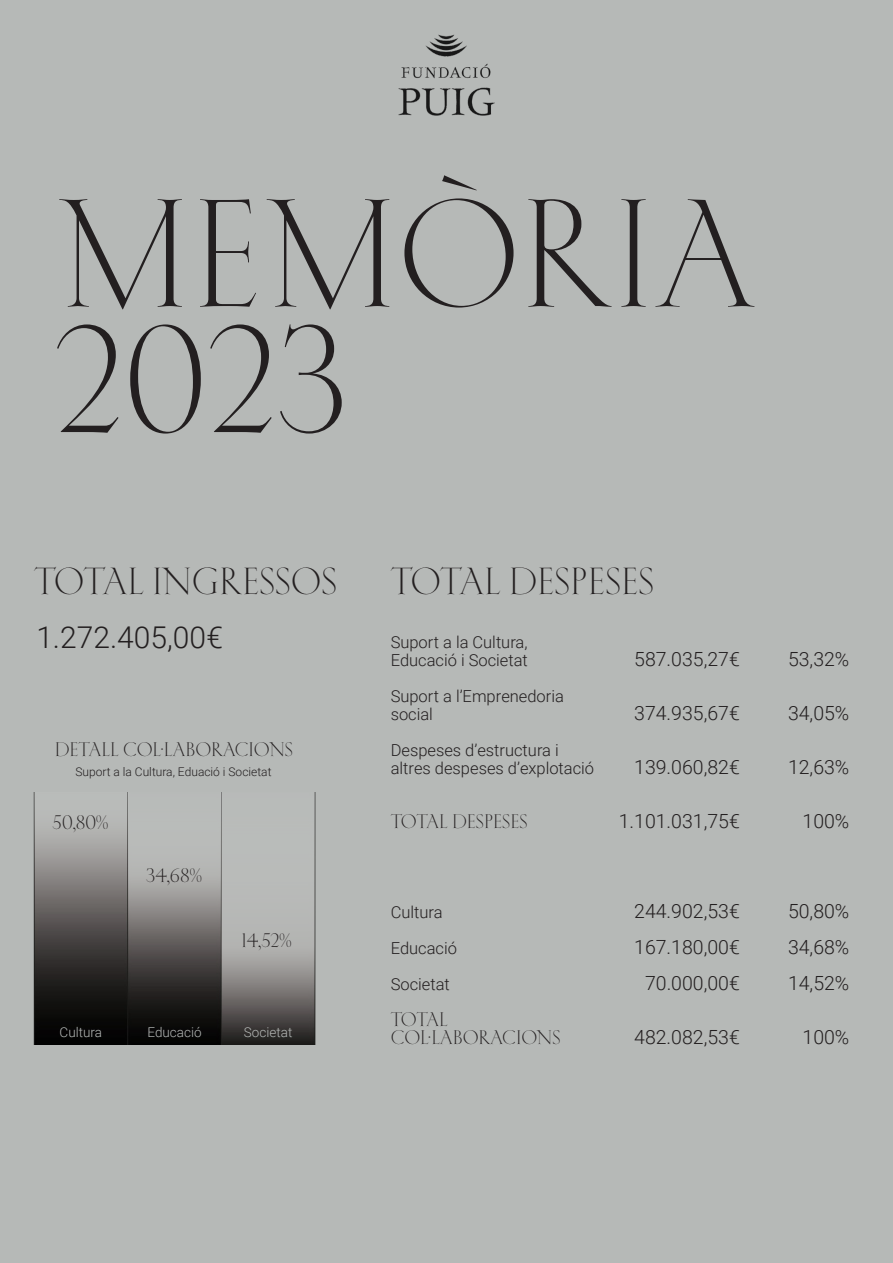
<style>
.page{position:relative;width:893px;height:1263px;background:#b6b9b7}
.page>*{position:absolute;margin:0;border:0;box-sizing:border-box;transform-origin:0 0}
.t1{font:151.5px "Kessler Super Display";color:#231f20}
.t2{font:37.5px "Kessler Super Display";color:#231f20}
.t3{font:300 30px "Roboto";color:#231f20}
.t4{font:300 19.5px "Roboto";color:#231f20}
.t5{font:19.5px/18px "Kessler Super Display";letter-spacing:-.01em;color:#231f20}
.t6{font:300 16.5px/18px "Roboto";color:#231f20}
.t7{font:300 13.5px "Roboto";color:#b6b9b7}
.t8{font:300 12px "Roboto";color:#231f20}
</style>
<div class="page">
<img style="left:34px;top:792px;width:281px;height:252px">
<p class="t1" style="left:54px;top:141px;width:703px">MEMÒRIA</p>
<p class="t1" style="left:54px;top:267px;width:297px">2023</p>
<p class="t2" style="left:34px;top:553px;width:305px">TOTAL INGRESSOS</p>
<p class="t3" style="left:36px;top:616px;width:188px">1.272.405,00€</p>
<p class="t6" style="left:391px;top:633px;width:139px">Suport a la Cultura,<br>Educació i Societat</p>
<p class="t2" style="left:391px;top:553px;width:265px">TOTAL DESPESES</p>
<p class="t4" style="left:634px;top:645px;width:107px">587.035,27€</p>
<p class="t5" style="left:55px;top:739px;width:240px">DETALL COL·LABORACIONS</p>
<p class="t8" style="left:75px;top:763px;width:198px">Suport a la Cultura, Eduació i Societat</p>
<p class="t5" style="left:53px;top:812px;width:57px">50,80%</p>
<p class="t5" style="left:146px;top:865px;width:57px">34,68%</p>
<p class="t5" style="left:242px;top:930px;width:52px">14,52%</p>
<p class="t7" style="left:60px;top:1023px;width:44px">Cultura</p>
<p class="t7" style="left:147px;top:1023px;width:56px">Educació</p>
<p class="t7" style="left:244px;top:1023px;width:50px">Societat</p>
<p class="t6" style="left:391px;top:687px;width:175px">Suport a l’Emprenedoria social</p>
<p class="t6" style="left:391px;top:741px;width:205px">Despeses d’estructura i altres despeses d’explotació</p>
<p class="t5" style="left:391px;top:811px;width:138px">TOTAL DESPESES</p>
<p class="t4" style="left:634px;top:699px;width:107px">374.935,67€</p>
<p class="t4" style="left:634px;top:753px;width:107px">139.060,82€</p>
<p class="t4" style="left:619px;top:807px;width:123px">1.101.031,75€</p>
<p class="t6" style="left:391px;top:903px;width:53px">Cultura</p>
<p class="t4" style="left:634px;top:897px;width:107px">244.902,53€</p>
<p class="t6" style="left:391px;top:939px;width:68px">Educació</p>
<p class="t4" style="left:634px;top:933px;width:107px">167.180,00€</p>
<p class="t6" style="left:391px;top:975px;width:61px">Societat</p>
<p class="t4" style="left:645px;top:969px;width:96px">70.000,00€</p>
<p class="t5" style="left:391px;top:1009px;width:171px">TOTAL<br>COL·LABORACIONS</p>
<p class="t4" style="left:634px;top:1023px;width:107px">482.082,53€</p>
<p class="t4" style="left:788px;top:645px;width:63px">53,32%</p>
<p class="t4" style="left:788px;top:699px;width:63px">34,05%</p>
<p class="t4" style="left:788px;top:753px;width:63px">12,63%</p>
<p class="t4" style="left:803px;top:807px;width:48px">100%</p>
<p class="t4" style="left:788px;top:897px;width:63px">50,80%</p>
<p class="t4" style="left:788px;top:933px;width:63px">34,68%</p>
<p class="t4" style="left:788px;top:969px;width:63px">14,52%</p>
<p class="t4" style="left:803px;top:1023px;width:48px">100%</p>
</div>
